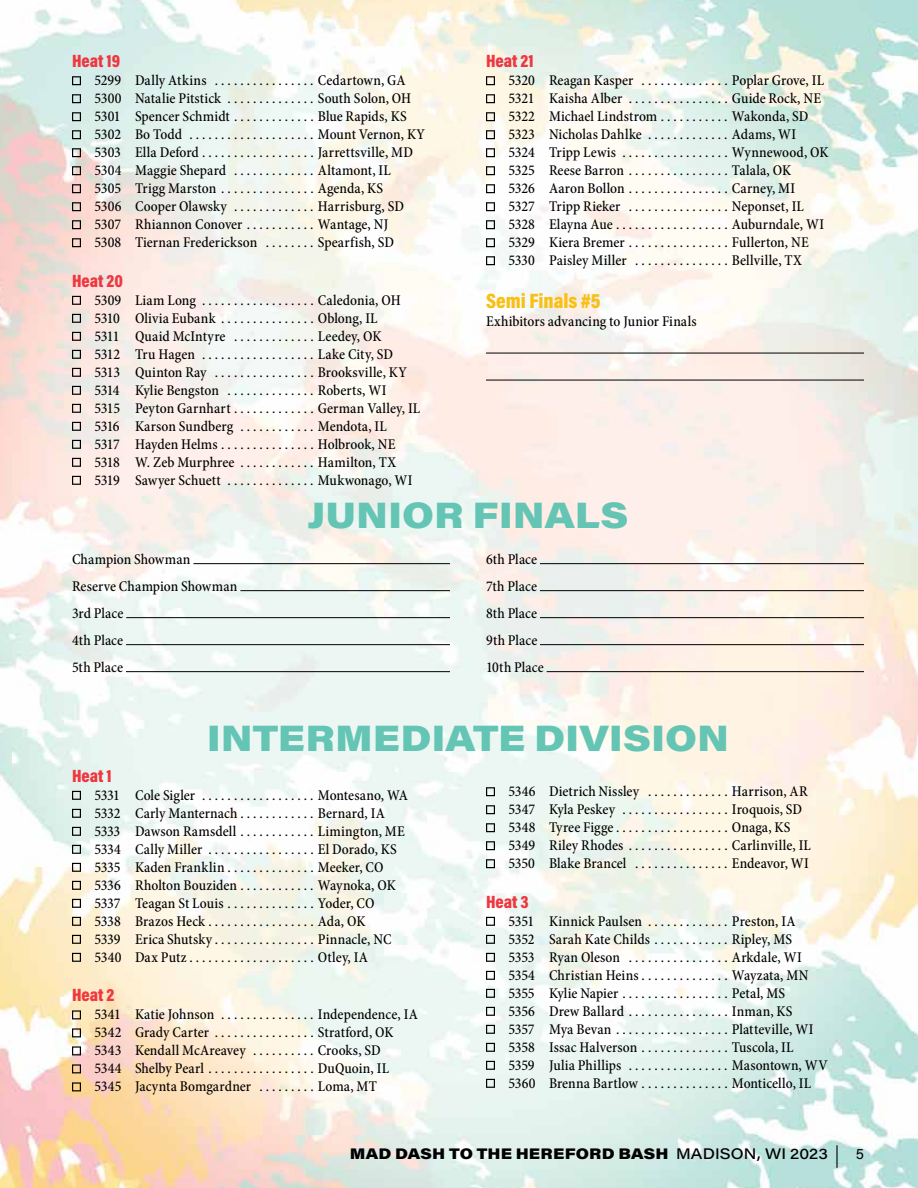
<style>
.page{position:relative;width:918px;height:1188px;background:#fff}
.page>*{position:absolute;margin:0;border:0;box-sizing:border-box;transform-origin:0 0}
.t1{font:900 36px "Acumin Pro Wide";color:#64c5b5}
.t2{font:900 21px "Acumin Pro Cond";color:#f8c015}
.t3{font:900 18px "Acumin Pro Cond";color:#ef373f}
.t4{font:500 condensed 15px/18px "Minion Pro";letter-spacing:.005em;color:#000}
.t5{font:900 15px "Acumin Pro Wide";letter-spacing:.01em;color:#000}
.t6{font:15px "Acumin Pro";color:#000}
.s1{font-weight:500}
</style>
<div class="page">
<img style="left:0;top:0;width:918px;height:1188px">
<svg style="left:72px;top:76px;width:9px;height:9px"></svg>
<svg style="left:72px;top:94px;width:9px;height:9px"></svg>
<svg style="left:72px;top:112px;width:9px;height:9px"></svg>
<svg style="left:72px;top:130px;width:9px;height:9px"></svg>
<svg style="left:72px;top:148px;width:9px;height:9px"></svg>
<svg style="left:72px;top:166px;width:9px;height:9px"></svg>
<svg style="left:72px;top:184px;width:9px;height:9px"></svg>
<svg style="left:72px;top:202px;width:9px;height:9px"></svg>
<svg style="left:72px;top:220px;width:9px;height:9px"></svg>
<svg style="left:72px;top:238px;width:9px;height:9px"></svg>
<svg style="left:72px;top:296px;width:9px;height:9px"></svg>
<svg style="left:72px;top:314px;width:9px;height:9px"></svg>
<svg style="left:72px;top:332px;width:9px;height:9px"></svg>
<svg style="left:72px;top:350px;width:9px;height:9px"></svg>
<svg style="left:72px;top:368px;width:9px;height:9px"></svg>
<svg style="left:72px;top:386px;width:9px;height:9px"></svg>
<svg style="left:72px;top:404px;width:9px;height:9px"></svg>
<svg style="left:72px;top:422px;width:9px;height:9px"></svg>
<svg style="left:72px;top:440px;width:9px;height:9px"></svg>
<svg style="left:72px;top:458px;width:9px;height:9px"></svg>
<svg style="left:72px;top:476px;width:9px;height:9px"></svg>
<svg style="left:486px;top:76px;width:9px;height:9px"></svg>
<svg style="left:486px;top:94px;width:9px;height:9px"></svg>
<svg style="left:486px;top:112px;width:9px;height:9px"></svg>
<svg style="left:486px;top:130px;width:9px;height:9px"></svg>
<svg style="left:486px;top:148px;width:9px;height:9px"></svg>
<svg style="left:486px;top:166px;width:9px;height:9px"></svg>
<svg style="left:486px;top:184px;width:9px;height:9px"></svg>
<svg style="left:486px;top:202px;width:9px;height:9px"></svg>
<svg style="left:486px;top:220px;width:9px;height:9px"></svg>
<svg style="left:486px;top:238px;width:9px;height:9px"></svg>
<svg style="left:486px;top:256px;width:9px;height:9px"></svg>
<hr style="left:486px;top:353px;width:378px;height:1px;background:#000">
<hr style="left:486px;top:380px;width:378px;height:1px;background:#000">
<hr style="left:193px;top:563px;width:257px;height:1px;background:#000">
<hr style="left:240px;top:590px;width:210px;height:1px;background:#000">
<hr style="left:126px;top:617px;width:324px;height:1px;background:#000">
<hr style="left:126px;top:644px;width:324px;height:1px;background:#000">
<hr style="left:126px;top:671px;width:324px;height:1px;background:#000">
<hr style="left:540px;top:563px;width:324px;height:1px;background:#000">
<hr style="left:540px;top:590px;width:324px;height:1px;background:#000">
<hr style="left:540px;top:617px;width:324px;height:1px;background:#000">
<hr style="left:540px;top:644px;width:324px;height:1px;background:#000">
<hr style="left:547px;top:671px;width:317px;height:1px;background:#000">
<svg style="left:72px;top:791px;width:9px;height:9px"></svg>
<svg style="left:72px;top:809px;width:9px;height:9px"></svg>
<svg style="left:72px;top:827px;width:9px;height:9px"></svg>
<svg style="left:72px;top:845px;width:9px;height:9px"></svg>
<svg style="left:72px;top:863px;width:9px;height:9px"></svg>
<svg style="left:72px;top:881px;width:9px;height:9px"></svg>
<svg style="left:72px;top:899px;width:9px;height:9px"></svg>
<svg style="left:72px;top:917px;width:9px;height:9px"></svg>
<svg style="left:72px;top:935px;width:9px;height:9px"></svg>
<svg style="left:72px;top:953px;width:9px;height:9px"></svg>
<svg style="left:72px;top:1010px;width:9px;height:9px"></svg>
<svg style="left:72px;top:1028px;width:9px;height:9px"></svg>
<svg style="left:72px;top:1046px;width:9px;height:9px"></svg>
<svg style="left:72px;top:1064px;width:9px;height:9px"></svg>
<svg style="left:72px;top:1082px;width:9px;height:9px"></svg>
<svg style="left:486px;top:787px;width:9px;height:9px"></svg>
<svg style="left:486px;top:805px;width:9px;height:9px"></svg>
<svg style="left:486px;top:823px;width:9px;height:9px"></svg>
<svg style="left:486px;top:841px;width:9px;height:9px"></svg>
<svg style="left:486px;top:859px;width:9px;height:9px"></svg>
<svg style="left:486px;top:917px;width:9px;height:9px"></svg>
<svg style="left:486px;top:935px;width:9px;height:9px"></svg>
<svg style="left:486px;top:953px;width:9px;height:9px"></svg>
<svg style="left:486px;top:971px;width:9px;height:9px"></svg>
<svg style="left:486px;top:989px;width:9px;height:9px"></svg>
<svg style="left:486px;top:1007px;width:9px;height:9px"></svg>
<svg style="left:486px;top:1025px;width:9px;height:9px"></svg>
<svg style="left:486px;top:1043px;width:9px;height:9px"></svg>
<svg style="left:486px;top:1061px;width:9px;height:9px"></svg>
<svg style="left:486px;top:1079px;width:9px;height:9px"></svg>
<hr style="left:836px;top:1145px;width:2px;height:23px;background:#000">
<p class="t3" style="left:72px;top:49px;width:50px">Heat 19</p>
<p class="t4" style="left:94px;top:72px;width:332px">5299 Dally Atkins . . . . . . . . . . . . . . . Cedartown, GA 5300 Natalie Pitstick . . . . . . . . . . . . . South Solon, OH 5301 Spencer Schmidt . . . . . . . . . . . . Blue Rapids, KS 5302 Bo Todd . . . . . . . . . . . . . . . . . . . Mount Vernon, KY 5303 Ella Deford . . . . . . . . . . . . . . . . . Jarrettsville, MD 5304 Maggie Shepard . . . . . . . . . . . . Altamont, IL<br>5305 Trigg Marston . . . . . . . . . . . . . . Agenda, KS<br>5306 Cooper Olawsky . . . . . . . . . . . . Harrisburg, SD 5307 Rhiannon Conover . . . . . . . . . . Wantage, NJ<br>5308 Tiernan Frederickson . . . . . . . Spearfish, SD</p>
<p class="t3" style="left:72px;top:269px;width:53px">Heat 20</p>
<p class="t4" style="left:94px;top:291px;width:327px">5309 Liam Long . . . . . . . . . . . . . . . . . Caledonia, OH 5310 Olivia Eubank . . . . . . . . . . . . . . Oblong, IL<br>5311 Quaid McIntyre . . . . . . . . . . . . Leedey, OK<br>5312 Tru Hagen . . . . . . . . . . . . . . . . . Lake City, SD 5313 Quinton Ray . . . . . . . . . . . . . . . Brooksville, KY 5314 Kylie Bengston . . . . . . . . . . . . . Roberts, WI<br>5315 Peyton Garnhart . . . . . . . . . . . . German Valley, IL 5316 Karson Sundberg . . . . . . . . . . . Mendota, IL<br>5317 Hayden Helms . . . . . . . . . . . . . . Holbrook, NE 5318 W. Zeb Murphree . . . . . . . . . . . . Hamilton, TX 5319 Sawyer Schuett . . . . . . . . . . . . . Mukwonago, WI</p>
<p class="t3" style="left:486px;top:49px;width:49px">Heat 21</p>
<p class="t4" style="left:508px;top:72px;width:322px">5320 Reagan Kasper . . . . . . . . . . . . . Poplar Grove, IL 5321 Kaisha Alber . . . . . . . . . . . . . . . Guide Rock, NE 5322 Michael Lindstrom . . . . . . . . . . Wakonda, SD 5323 Nicholas Dahlke . . . . . . . . . . . . Adams, WI<br>5324 Tripp Lewis . . . . . . . . . . . . . . . . Wynnewood, OK 5325 Reese Barron . . . . . . . . . . . . . . . Talala, OK<br>5326 Aaron Bollon . . . . . . . . . . . . . . . Carney, MI<br>5327 Tripp Rieker . . . . . . . . . . . . . . . Neponset, IL 5328 Elayna Aue . . . . . . . . . . . . . . . . . Auburndale, WI 5329 Kiera Bremer . . . . . . . . . . . . . . . Fullerton, NE 5330 Paisley Miller . . . . . . . . . . . . . . Bellville, TX</p>
<h2 class="t2" style="left:486px;top:287px;width:116px">Semi Finals #5</h2>
<p class="t4" style="left:486px;top:313px;width:212px">Exhibitors advancing to Junior Finals</p>
<h1 class="t1" style="left:307px;top:488px;width:323px">JUNIOR FINALS</h1>
<p class="t4" style="left:72px;top:546px;width:167px;line-height:27px">Champion Showman<br>Reserve Champion Showman<br>3rd Place<br>4th Place<br>5th Place</p>
<p class="t4" style="left:486px;top:546px;width:59px;line-height:27px">6th Place<br>7th Place<br>8th Place<br>9th Place<br>10th Place</p>
<h1 class="t1" style="left:207px;top:712px;width:524px">INTERMEDIATE DIVISION</h1>
<p class="t3" style="left:72px;top:764px;width:41px">Heat 1</p>
<p class="t4" style="left:94px;top:786px;width:315px">5331 Cole Sigler . . . . . . . . . . . . . . . . . Montesano, WA 5332 Carly Manternach . . . . . . . . . . . Bernard, IA 5333 Dawson Ramsdell . . . . . . . . . . . Limington, ME 5334 Cally Miller . . . . . . . . . . . . . . . . El Dorado, KS 5335 Kaden Franklin . . . . . . . . . . . . . Meeker, CO 5336 Rholton Bouziden . . . . . . . . . . . Waynoka, OK 5337 Teagan St Louis . . . . . . . . . . . . . Yoder, CO<br>5338 Brazos Heck . . . . . . . . . . . . . . . . Ada, OK<br>5339 Erica Shutsky . . . . . . . . . . . . . . . Pinnacle, NC 5340 Dax Putz . . . . . . . . . . . . . . . . . . . Otley, IA</p>
<p class="t3" style="left:72px;top:983px;width:44px">Heat 2</p>
<p class="t4" style="left:94px;top:1006px;width:325px">5341 Katie Johnson . . . . . . . . . . . . . . Independence, IA 5342 Grady Carter . . . . . . . . . . . . . . . . Stratford, OK 5343 Kendall McAreavey . . . . . . . . . Crooks, SD<br>5344 Shelby Pearl . . . . . . . . . . . . . . . . DuQuoin, IL 5345 Jacynta Bomgardner . . . . . . . . Loma, MT</p>
<p class="t4" style="left:508px;top:783px;width:304px">5346 Dietrich Nissley . . . . . . . . . . . . Harrison, AR 5347 Kyla Peskey . . . . . . . . . . . . . . . . Iroquois, SD 5348 Tyree Figge . . . . . . . . . . . . . . . . . Onaga, KS 5349 Riley Rhodes . . . . . . . . . . . . . . . Carlinville, IL 5350 Blake Brancel . . . . . . . . . . . . . . Endeavor, WI</p>
<p class="t3" style="left:486px;top:890px;width:44px">Heat 3</p>
<p class="t4" style="left:508px;top:912px;width:321px">5351 Kinnick Paulsen . . . . . . . . . . . . Preston, IA<br>5352 Sarah Kate Childs . . . . . . . . . . . Ripley, MS<br>5353 Ryan Oleson . . . . . . . . . . . . . . . Arkdale, WI 5354 Christian Heins . . . . . . . . . . . . . Wayzata, MN 5355 Kylie Napier . . . . . . . . . . . . . . . . Petal, MS<br>5356 Drew Ballard . . . . . . . . . . . . . . . Inman, KS<br>5357 Mya Bevan . . . . . . . . . . . . . . . . . Platteville, WI 5358 Issac Halverson . . . . . . . . . . . . . Tuscola, IL<br>5359 Julia Phillips . . . . . . . . . . . . . . . Masontown, WV 5360 Brenna Bartlow . . . . . . . . . . . . . Monticello, IL</p>
<p class="t5" style="left:350px;top:1142px;width:480px">MAD DASH TO THE HEREFORD BASH <span class="s1">MADISON, WI 2023</span></p>
<p class="t6" style="left:856px;top:1143px;width:10px">5</p>
</div>
